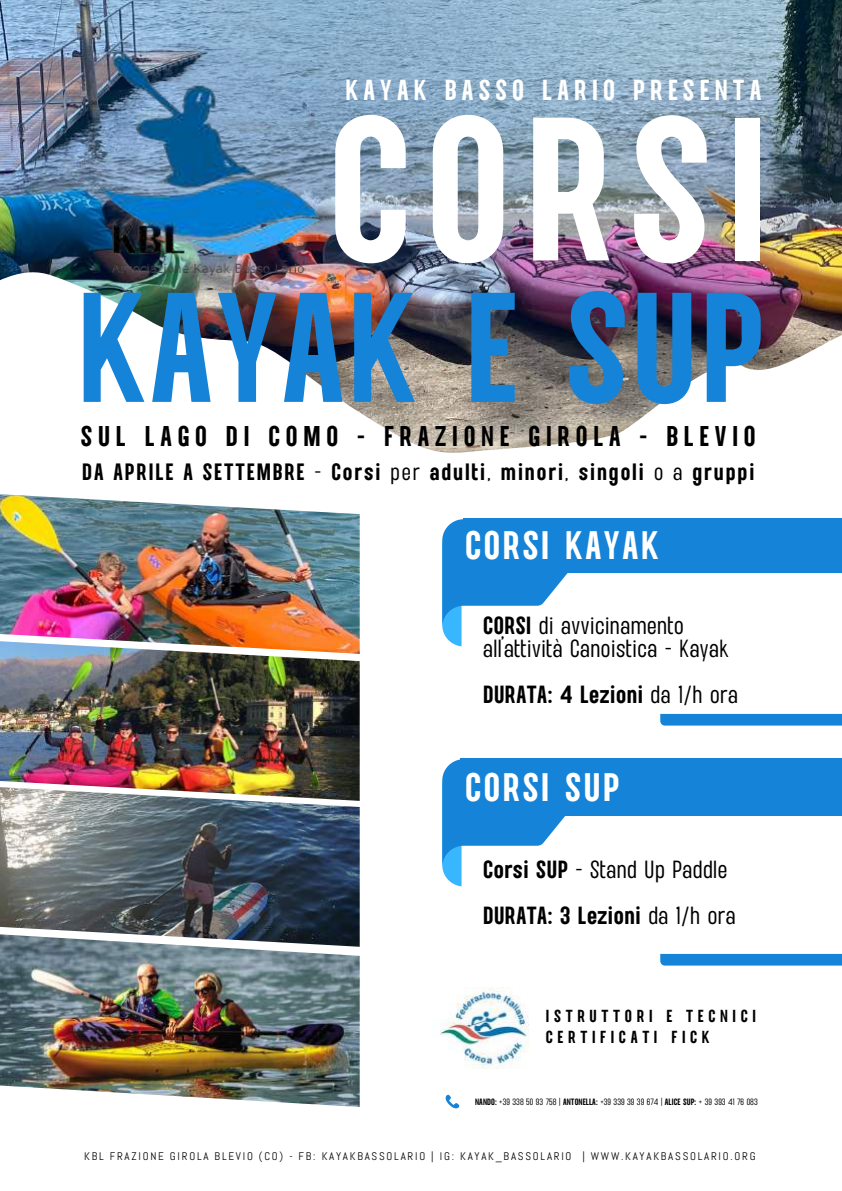
<style>
.page{position:relative;width:842px;height:1191px;background:#fff}
.page>*{position:absolute;margin:0;border:0;box-sizing:border-box;transform-origin:0 0}
.t1{font:700 178.3px "TS Damassans";letter-spacing:.085em;color:#fff}
.t2{font:700 136.3px "TS Damassans";letter-spacing:.025em;color:#1583d7}
.t3{font:700 34.7px "TS Damassans";letter-spacing:.075em;color:#fff}
.t4{font:700 25.3px "TS Damassans";letter-spacing:.205em;color:#fff}
.t5{font:700 25px "TS Damassans";letter-spacing:.23em;color:#000}
.t6{font:700 21.7px/46.5px "TS Damassans";letter-spacing:.025em;color:#000}
.t7{font:21.7px/23.3px "TS Damassans";letter-spacing:.025em;color:#000}
.t8{font:700 20.7px "TS Damassans";letter-spacing:.095em;color:#000}
.t9{font:700 15.2px/20.9px "TS Damassans";letter-spacing:.305em;color:#000}
.t10{font:11px "Abel";letter-spacing:.16em;color:#000}
.t11{font:8px "TS Damassans";letter-spacing:.01em;color:#000}
.s1{font-weight:400}
.s2{font-weight:700}
</style>
<div class="page">
<img style="left:0;top:0;width:842px;height:160px">
<img style="left:83px;top:48px;width:242px;height:112px">
<img style="left:0;top:160px;width:842px;height:947px">
<svg style="left:660px;top:713px;width:182px;height:12px;background:#278cda"></svg>
<svg style="left:462px;top:572px;width:380px;height:141px"></svg>
<svg style="left:442px;top:519px;width:132px;height:127px"></svg>
<div style="left:464px;top:518px;width:378px;height:54px;background:#1583d7"></div>
<img style="left:0;top:493px;width:360px;height:147px">
<img style="left:0;top:640px;width:360px;height:146px">
<img style="left:0;top:786px;width:360px;height:147px">
<img style="left:0;top:933px;width:360px;height:173px">
<svg style="left:660px;top:953px;width:182px;height:12px;background:#278cda"></svg>
<svg style="left:462px;top:815px;width:380px;height:138px"></svg>
<svg style="left:442px;top:759px;width:132px;height:127px"></svg>
<div style="left:460px;top:758px;width:382px;height:57px;background:#1583d7"></div>
<img style="left:433px;top:987px;width:107px;height:80px">
<svg style="left:442px;top:1093px;width:18px;height:16px"></svg>
<h3 class="t4" style="left:345px;top:73px;width:417px">KAYAK BASSO LARIO PRESENTA</h3>
<h1 class="t1" style="left:328px;top:64px;width:441px">CORSI</h1>
<h2 class="t2" style="left:78px;top:252px;width:688px">KAYAK E SUP</h2>
<h3 class="t5" style="left:81px;top:419px;width:676px">SUL LAGO DI COMO - FRAZIONE GIROLA - BLEVIO</h3>
<h3 class="t8" style="left:82px;top:457px;width:674px">DA APRILE A SETTEMBRE <span class="s1">-</span> Corsi <span class="s1">per</span> adulti<span class="s1">,</span> minori<span class="s1">,</span> singoli <span class="s1">o a</span> gruppi</h3>
<h3 class="t3" style="left:465px;top:520px;width:195px">CORSI KAYAK</h3>
<h3 class="t7" style="left:483px;top:614px;width:247px"><span class="s2">CORSI</span> di avvicinamento all’attività Canoistica - Kayak</h3>
<h3 class="t6" style="left:483px;top:672px;width:256px">DURATA: 4 Lezioni <span class="s1">da 1/h ora</span></h3>
<h3 class="t3" style="left:465px;top:762px;width:156px">CORSI SUP</h3>
<h3 class="t6" style="left:483px;top:846px;width:254px">Corsi SUP <span class="s1">- Stand Up Paddle<br></span>DURATA: 3 Lezioni <span class="s1">da 1/h ora</span></h3>
<h3 class="t9" style="left:546px;top:1006px;width:212px">ISTRUTTORI E TECNICI<br>CERTIFICATI FICK</h3>
<p class="t11" style="left:475px;top:1095px;width:284px"><span class="s2">NANDO:</span> +39 338 50 93 758 | <span class="s2">ANTONELLA:</span> +39 339 39 39 674 | <span class="s2">ALICE SUP:</span> + 39 393 41 76 083</p>
<p class="t10" style="left:84px;top:1148px;width:673px">KBL FRAZIONE GIROLA BLEVIO (CO) - FB: KAYAKBASSOLARIO | IG: KAYAK_BASSOLARIO | WWW.KAYAKBASSOLARIO.ORG</p>
</div>
